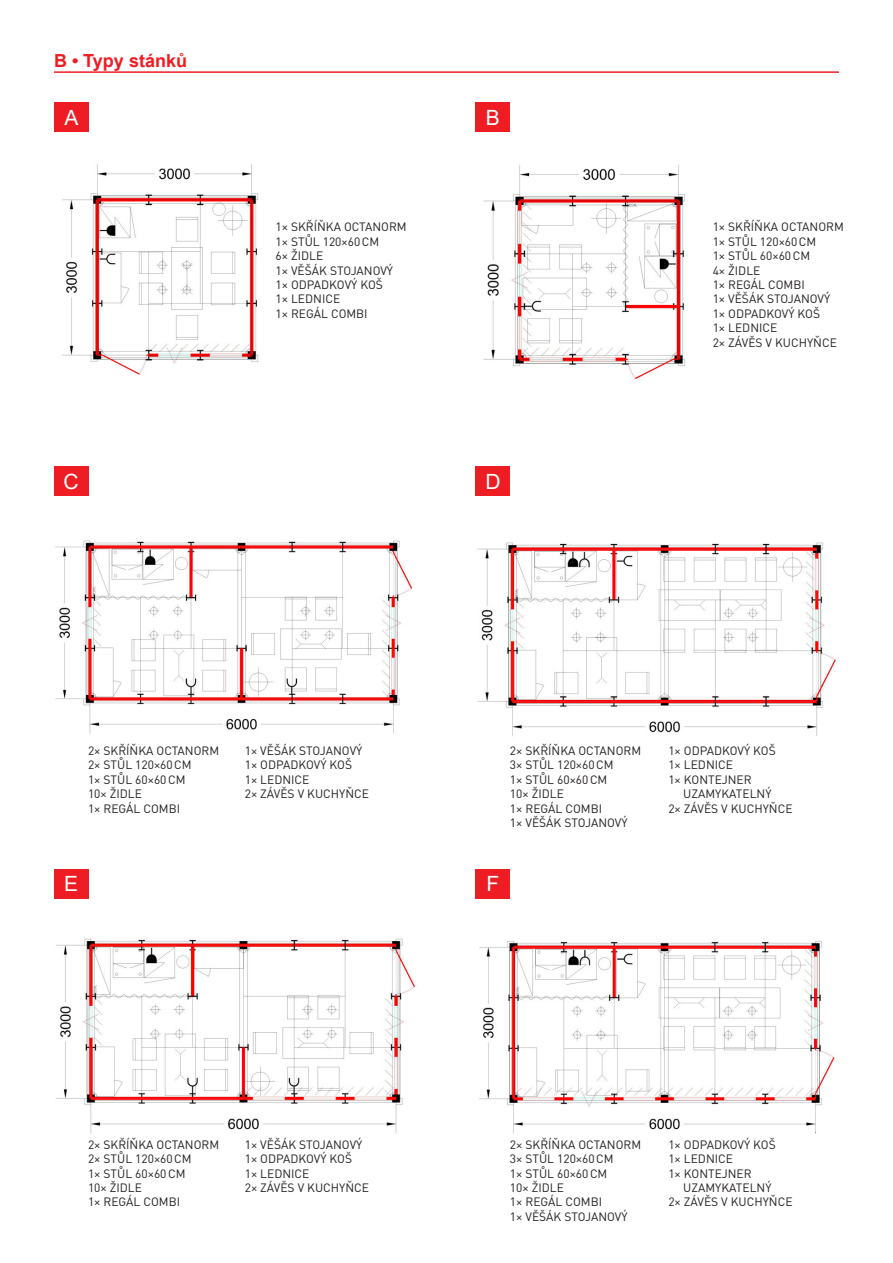
<style>
.page{position:relative;width:893px;height:1263px;background:#fff}
.page>*{position:absolute;margin:0;border:0;box-sizing:border-box;transform-origin:0 0}
.t1{font:21px "Arial";color:#fff}
.head{font:700 18px "Arial";color:#ee1d23}
.vybaveni{font:12px "DIN Pro";color:#231f20}
</style>
<div class="page">
<img style="left:62px;top:164px;width:197px;height:211px">
<img style="left:483px;top:165px;width:202px;height:215px">
<img style="left:55px;top:540px;width:358px;height:194px">
<img style="left:478px;top:542px;width:358px;height:194px">
<img style="left:56px;top:938px;width:361px;height:195px">
<img style="left:479px;top:941px;width:356px;height:193px">
<hr style="left:54px;top:71px;width:785px;height:2px;background:#ee1d23">
<div style="left:54px;top:102px;width:34px;height:30px;background:#ee1d23"></div>
<div style="left:476px;top:102px;width:34px;height:30px;background:#ee1d23"></div>
<div style="left:54px;top:466px;width:34px;height:30px;background:#ee1d23"></div>
<div style="left:476px;top:466px;width:34px;height:30px;background:#ee1d23"></div>
<div style="left:54px;top:869px;width:34px;height:29px;background:#ee1d23"></div>
<div style="left:476px;top:869px;width:34px;height:29px;background:#ee1d23"></div>
<p class="head" style="left:54px;top:48px;width:135px">B • Typy stánků</p>
<p class="t1" style="left:65px;top:103px;width:16px">A</p>
<p class="t1" style="left:486px;top:103px;width:16px">B</p>
<p class="vybaveni" style="left:276px;top:219px;width:133px">1× SKŘÍŇKA OCTANORM</p>
<p class="vybaveni" style="left:276px;top:233px;width:105px">1× STŮL 120×60CM</p>
<p class="vybaveni" style="left:276px;top:248px;width:49px">6× ŽIDLE</p>
<p class="vybaveni" style="left:276px;top:262px;width:119px">1× VĚŠÁK STOJANOVÝ</p>
<p class="vybaveni" style="left:276px;top:277px;width:109px">1× ODPADKOVÝ KOŠ</p>
<p class="vybaveni" style="left:276px;top:291px;width:66px">1× LEDNICE</p>
<p class="vybaveni" style="left:276px;top:305px;width:94px">1× REGÁL COMBI</p>
<p class="t1" style="left:63px;top:467px;width:17px">C</p>
<p class="t1" style="left:485px;top:467px;width:17px">D</p>
<p class="vybaveni" style="left:713px;top:219px;width:133px">1× SKŘÍŇKA OCTANORM</p>
<p class="vybaveni" style="left:713px;top:233px;width:105px">1× STŮL 120×60CM</p>
<p class="vybaveni" style="left:713px;top:248px;width:99px">1× STŮL 60×60CM</p>
<p class="vybaveni" style="left:713px;top:262px;width:49px">4× ŽIDLE</p>
<p class="vybaveni" style="left:713px;top:277px;width:94px">1× REGÁL COMBI</p>
<p class="vybaveni" style="left:713px;top:291px;width:119px">1× VĚŠÁK STOJANOVÝ</p>
<p class="vybaveni" style="left:713px;top:305px;width:109px">1× ODPADKOVÝ KOŠ</p>
<p class="vybaveni" style="left:713px;top:320px;width:66px">1× LEDNICE</p>
<p class="vybaveni" style="left:713px;top:334px;width:126px">2× ZÁVĚS V KUCHYŇCE</p>
<p class="vybaveni" style="left:88px;top:742px;width:133px">2× SKŘÍŇKA OCTANORM</p>
<p class="vybaveni" style="left:88px;top:757px;width:105px">2× STŮL 120×60CM</p>
<p class="vybaveni" style="left:88px;top:771px;width:99px">1× STŮL 60×60CM</p>
<p class="vybaveni" style="left:88px;top:786px;width:55px">10× ŽIDLE</p>
<p class="vybaveni" style="left:88px;top:800px;width:94px">1× REGÁL COMBI</p>
<p class="vybaveni" style="left:245px;top:742px;width:119px">1× VĚŠÁK STOJANOVÝ</p>
<p class="vybaveni" style="left:245px;top:757px;width:109px">1× ODPADKOVÝ KOŠ</p>
<p class="vybaveni" style="left:245px;top:771px;width:66px">1× LEDNICE</p>
<p class="vybaveni" style="left:245px;top:786px;width:126px">2× ZÁVĚS V KUCHYŇCE</p>
<p class="vybaveni" style="left:510px;top:742px;width:133px">2× SKŘÍŇKA OCTANORM</p>
<p class="vybaveni" style="left:510px;top:757px;width:105px">3× STŮL 120×60CM</p>
<p class="vybaveni" style="left:510px;top:771px;width:99px">1× STŮL 60×60CM</p>
<p class="vybaveni" style="left:510px;top:786px;width:55px">10× ŽIDLE</p>
<p class="vybaveni" style="left:510px;top:800px;width:94px">1× REGÁL COMBI</p>
<p class="vybaveni" style="left:510px;top:814px;width:119px">1× VĚŠÁK STOJANOVÝ</p>
<p class="t1" style="left:64px;top:869px;width:16px">E</p>
<p class="t1" style="left:487px;top:869px;width:14px">F</p>
<p class="vybaveni" style="left:668px;top:742px;width:109px">1× ODPADKOVÝ KOŠ</p>
<p class="vybaveni" style="left:668px;top:757px;width:66px">1× LEDNICE</p>
<p class="vybaveni" style="left:668px;top:771px;width:85px">1× KONTEJNER</p>
<p class="vybaveni" style="left:683px;top:786px;width:90px">UZAMYKATELNÝ</p>
<p class="vybaveni" style="left:668px;top:800px;width:126px">2× ZÁVĚS V KUCHYŇCE</p>
<p class="vybaveni" style="left:88px;top:1136px;width:133px">2× SKŘÍŇKA OCTANORM</p>
<p class="vybaveni" style="left:88px;top:1151px;width:105px">2× STŮL 120×60CM</p>
<p class="vybaveni" style="left:88px;top:1165px;width:99px">1× STŮL 60×60CM</p>
<p class="vybaveni" style="left:88px;top:1179px;width:55px">10× ŽIDLE</p>
<p class="vybaveni" style="left:88px;top:1194px;width:94px">1× REGÁL COMBI</p>
<p class="vybaveni" style="left:245px;top:1136px;width:119px">1× VĚŠÁK STOJANOVÝ</p>
<p class="vybaveni" style="left:245px;top:1151px;width:109px">1× ODPADKOVÝ KOŠ</p>
<p class="vybaveni" style="left:245px;top:1165px;width:66px">1× LEDNICE</p>
<p class="vybaveni" style="left:245px;top:1179px;width:126px">2× ZÁVĚS V KUCHYŇCE</p>
<p class="vybaveni" style="left:510px;top:1136px;width:133px">2× SKŘÍŇKA OCTANORM</p>
<p class="vybaveni" style="left:510px;top:1151px;width:105px">3× STŮL 120×60CM</p>
<p class="vybaveni" style="left:510px;top:1165px;width:99px">1× STŮL 60×60CM</p>
<p class="vybaveni" style="left:510px;top:1179px;width:55px">10× ŽIDLE</p>
<p class="vybaveni" style="left:510px;top:1194px;width:94px">1× REGÁL COMBI</p>
<p class="vybaveni" style="left:510px;top:1208px;width:119px">1× VĚŠÁK STOJANOVÝ</p>
<p class="vybaveni" style="left:668px;top:1136px;width:109px">1× ODPADKOVÝ KOŠ</p>
<p class="vybaveni" style="left:668px;top:1151px;width:66px">1× LEDNICE</p>
<p class="vybaveni" style="left:668px;top:1165px;width:85px">1× KONTEJNER</p>
<p class="vybaveni" style="left:683px;top:1179px;width:90px">UZAMYKATELNÝ</p>
<p class="vybaveni" style="left:668px;top:1194px;width:126px">2× ZÁVĚS V KUCHYŇCE</p>
</div>
